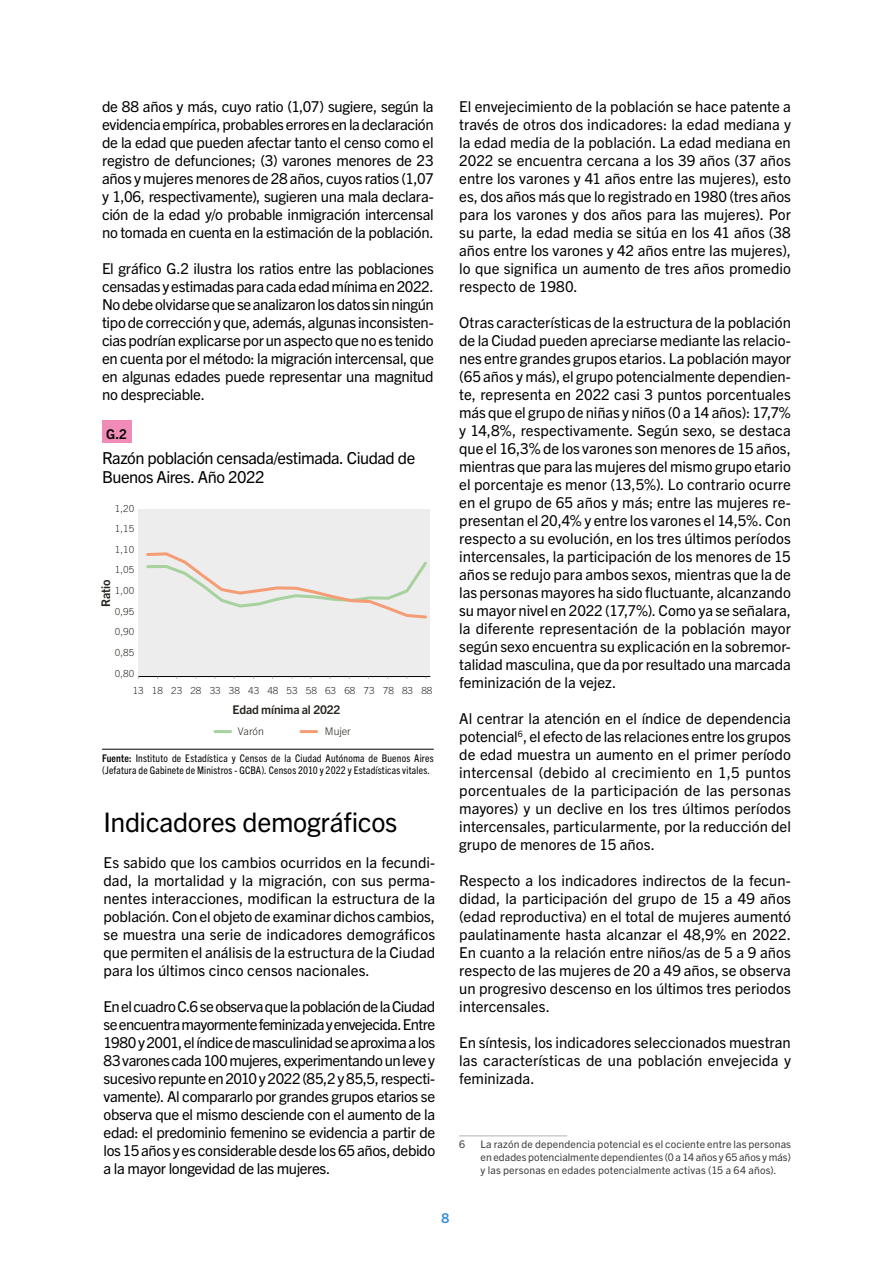
<style>
.page{position:relative;width:893px;height:1263px;background:#fff}
.page>*{position:absolute;margin:0;border:0;box-sizing:border-box;transform-origin:0 0}
.t1{font:27px "Trade Gothic Next LT Pro";letter-spacing:-.015em;color:#000}
.t2{font:16.5px/19.5px "Trade Gothic Next LT Pro";letter-spacing:-.03em;color:#000}
.t3{font:15px/18px "Trade Gothic Next LT Pro";letter-spacing:-.005em;color:#000;text-align:justify}
.t4{font:700 13.5px "Trade Gothic Next LT Pro";color:#000}
.t5{font:700 13.5px "Trade Gothic Next LT Pro";color:#2f8ddd}
.t6{font:700 12px "Trade Gothic Next LT Pro";letter-spacing:-.015em;color:#26231e}
.t7{font:10.5px/12.6px "Trade Gothic Next LT Pro";letter-spacing:.015em;color:#3c3c3b;text-align:justify}
.t8{font:condensed 10.5px/12px "Trade Gothic Next LT Pro";letter-spacing:.015em;color:#000}
.t9{font:300 10.5px "Trade Gothic Next LT Pro";color:#26231e}
.t10{font:300 9.75px "Trade Gothic Next LT Pro";letter-spacing:-.005em;color:#26231e}
.s1{font-weight:700}
</style>
<div class="page">
<div style="left:102px;top:421px;width:29px;height:22px;background:#f08ab7"></div>
<div style="left:138px;top:509px;width:292px;height:167px;background:#ededed"></div>
<hr style="left:138px;top:676px;width:292px;height:1px;background:#010202">
<svg style="left:146px;top:552px;width:281px;height:67px"></svg>
<hr style="left:215px;top:730px;width:16px;height:3px;background:#a7d19e">
<hr style="left:301px;top:730px;width:16px;height:3px;background:#f49c73">
<hr style="left:102px;top:749px;width:332px;height:1px;background:#000">
<hr style="left:459px;top:1135px;width:108px;height:1px;background:#b3b2b2">
<p class="t3" style="left:102px;top:96px;width:333px">de 88 años y más, cuyo ratio (1,07) sugiere, según la evidencia empírica, probables errores en la declaración de la edad que pueden afectar tanto el censo como el registro de defunciones; (3) varones menores de 23 años y mujeres menores de 28 años, cuyos ratios (1,07 y 1,06, respectivamente), sugieren una mala declara&shy;ción de la edad y/o probable inmigración intercensal no tomada en cuenta en la estimación de la población.</p>
<p class="t3" style="left:102px;top:258px;width:333px">El gráfico G.2 ilustra los ratios entre las poblaciones censadas y estimadas para cada edad mínima en 2022.<br>No debe olvidarse que se analizaron los datos sin ningún tipo de corrección y que, además, algunas inconsisten&shy;cias podrían explicarse por un aspecto que no es tenido en cuenta por el método: la migración intercensal, que en algunas edades puede representar una magnitud no despreciable.</p>
<p class="t4" style="left:106px;top:424px;width:22px">G.2</p>
<p class="t2" style="left:102px;top:447px;width:315px">Razón población censada/estimada. Ciudad de<br>Buenos Aires. Año 2022</p>
<p class="t10" style="left:115px;top:501px;width:21px">1,20</p>
<p class="t10" style="left:115px;top:522px;width:21px">1,15</p>
<p class="t10" style="left:115px;top:542px;width:21px">1,10</p>
<p class="t10" style="left:115px;top:563px;width:21px">1,05</p>
<p class="t6" style="left:97px;top:607px;width:29px;rotate:-90deg">Ratio</p>
<p class="t10" style="left:115px;top:584px;width:21px">1,00</p>
<p class="t10" style="left:115px;top:604px;width:21px">0,95</p>
<p class="t10" style="left:115px;top:625px;width:21px">0,90</p>
<p class="t10" style="left:115px;top:645px;width:21px">0,85</p>
<p class="t10" style="left:115px;top:666px;width:21px">0,80</p>
<p class="t10" style="left:133px;top:683px;width:301px">13 18 23 28 33 38 43 48 53 58 63 68 73 78 83 88</p>
<p class="t6" style="left:233px;top:702px;width:110px">Edad mínima al 2022</p>
<p class="t8" style="left:102px;top:751px;width:333px"><span class="s1">Fuente:</span> Instituto de Estadística y Censos de la Ciudad Autónoma de Buenos Aires (Jefatura de Gabinete de Ministros - GCBA). Censos 2010 y 2022 y Estadísticas vitales.</p>
<p class="t9" style="left:238px;top:724px;width:28px">Varón</p>
<p class="t9" style="left:325px;top:724px;width:27px">Mujer</p>
<h1 class="t1" style="left:104px;top:803px;width:295px">Indicadores demográficos</h1>
<p class="t3" style="left:104px;top:852px;width:333px">Es sabido que los cambios ocurridos en la fecundi&shy;dad, la mortalidad y la migración, con sus perma&shy;nentes interacciones, modifican la estructura de la población. Con el objeto de examinar dichos cambios, se muestra una serie de indicadores demográficos que permiten el análisis de la estructura de la Ciudad para los últimos cinco censos nacionales.</p>
<p class="t3" style="left:104px;top:996px;width:333px">En el cuadro C.6 se observa que la población de la Ciudad se encuentra mayormente feminizada y envejecida. Entre 1980 y 2001, el índice de masculinidad se aproxima a los 83 varones cada 100 mujeres, experimentando un leve y sucesivo repunte en 2010 y 2022 (85,2 y 85,5, respecti&shy;vamente). Al compararlo por grandes grupos etarios se observa que el mismo desciende con el aumento de la edad: el predominio femenino se evidencia a partir de los 15 años y es considerable desde los 65 años, debido a la mayor longevidad de las mujeres.</p>
<p class="t3" style="left:459px;top:96px;width:333px">El envejecimiento de la población se hace patente a través de otros dos indicadores: la edad mediana y la edad media de la población. La edad mediana en 2022 se encuentra cercana a los 39 años (37 años entre los varones y 41 años entre las mujeres), esto es, dos años más que lo registrado en 1980 (tres años para los varones y dos años para las mujeres). Por su parte, la edad media se sitúa en los 41 años (38 años entre los varones y 42 años entre las mujeres), lo que significa un aumento de tres años promedio respecto de 1980.</p>
<p class="t3" style="left:459px;top:312px;width:333px">Otras características de la estructura de la población de la Ciudad pueden apreciarse mediante las relacio&shy;nes entre grandes grupos etarios. La población mayor (65 años y más), el grupo potencialmente dependien&shy;te, representa en 2022 casi 3 puntos porcentuales más que el grupo de niñas y niños (0 a 14 años): 17,7% y 14,8%, respectivamente. Según sexo, se destaca que el 16,3% de los varones son menores de 15 años, mientras que para las mujeres del mismo grupo etario el porcentaje es menor (13,5%). Lo contrario ocurre en el grupo de 65 años y más; entre las mujeres re&shy;presentan el 20,4% y entre los varones el 14,5%. Con respecto a su evolución, en los tres últimos períodos intercensales, la participación de los menores de 15 años se redujo para ambos sexos, mientras que la de las personas mayores ha sido fluctuante, alcanzando su mayor nivel en 2022 (17,7%). Como ya se señalara, la diferente representación de la población mayor según sexo encuentra su explicación en la sobremor&shy;talidad masculina, que da por resultado una marcada feminización de la vejez.</p>
<p class="t3" style="left:459px;top:708px;width:333px">Al centrar la atención en el índice de dependencia potencial<sup>6</sup>, el efecto de las relaciones entre los grupos de edad muestra un aumento en el primer período intercensal (debido al crecimiento en 1,5 puntos porcentuales de la participación de las personas mayores) y un declive en los tres últimos períodos intercensales, particularmente, por la reducción del grupo de menores de 15 años.</p>
<p class="t3" style="left:459px;top:870px;width:333px">Respecto a los indicadores indirectos de la fecun&shy;didad, la participación del grupo de 15 a 49 años (edad reproductiva) en el total de mujeres aumentó paulatinamente hasta alcanzar el 48,9% en 2022.<br>En cuanto a la relación entre niños/as de 5 a 9 años respecto de las mujeres de 20 a 49 años, se observa un progresivo descenso en los últimos tres periodos intercensales.</p>
<p class="t3" style="left:459px;top:1032px;width:333px">En síntesis, los indicadores seleccionados muestran las características de una población envejecida y feminizada.</p>
<p class="t7" style="left:459px;top:1138px;width:8px">6</p>
<p class="t7" style="left:480px;top:1138px;width:312px">La razón de dependencia potencial es el cociente entre las personas en edades potencialmente dependientes (0 a 14 años y 65 años y más) y las personas en edades potencialmente activas (15 a 64 años).</p>
<p class="t5" style="left:442px;top:1209px;width:9px">8</p>
</div>
